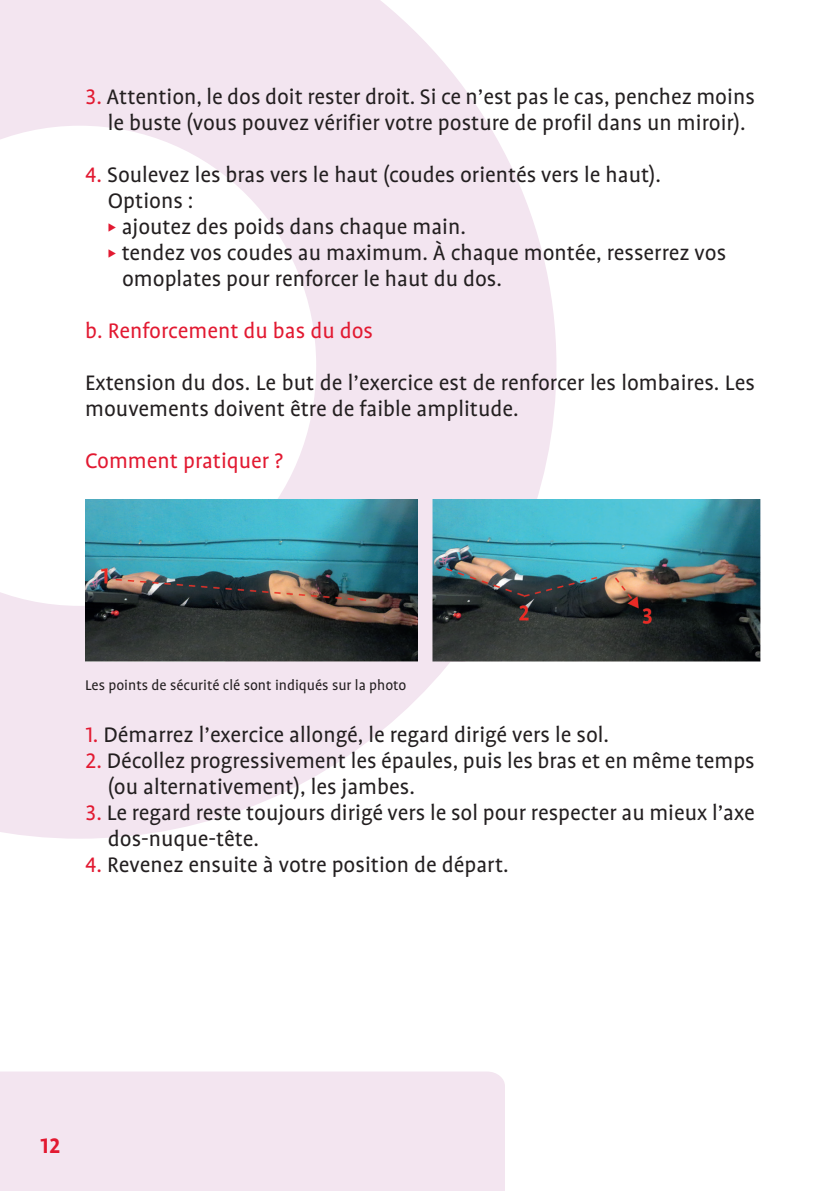
<style>
.page{position:relative;width:840px;height:1191px;background:#fff}
.page>*{position:absolute;margin:0;border:0;box-sizing:border-box;transform-origin:0 0}
.t1{font:24px/26px "Profile OT";color:#231f20}
.t2{font:24px "Profile OT";color:#e21931}
.t3{font:700 24px "Profile OT";color:#e21931}
.t4{font:16px "Profile OT";color:#231f20}
.s1{color:#e21931}
</style>
<div class="page">
<svg style="left:0;top:0;width:556px;height:838px;fill:#f3e5f0"></svg>
<div style="left:0;top:1071px;width:504px;height:120px;background:#f3e5f0"></div>
<img style="left:85px;top:499px;width:332px;height:162px">
<img style="left:432px;top:499px;width:328px;height:162px">
<p class="t1" style="left:85px;top:84px;width:670px;text-align:center"><span class="s1">3.</span> Attention, le dos doit rester droit. Si ce n’est pas le cas, penchez moins le buste (vous pouvez vérifier votre posture de profil dans un miroir).</p>
<p class="t1" style="left:108px;top:162px;width:554px;text-indent:-23px"><span class="s1">4.</span> Soulevez les bras vers le haut (coudes orientés vers le haut).<br>Options :</p>
<p class="t1" style="left:108px;top:214px;width:359px"><span class="s1">◆</span> ajoutez des poids dans chaque main.</p>
<p class="t1" style="left:122px;top:240px;width:605px;text-indent:-14px"><span class="s1">◆</span> tendez vos coudes au maximum. À chaque montée, resserrez vos omoplates pour renforcer le haut du dos.</p>
<p class="t2" style="left:85px;top:317px;width:289px">b. Renforcement du bas du dos</p>
<p class="t1" style="left:85px;top:370px;width:670px">Extension du dos. Le but de l’exercice est de renforcer les lombaires. Les mouvements doivent être de faible amplitude.</p>
<p class="t2" style="left:85px;top:447px;width:199px">Comment pratiquer ?</p>
<p class="t4" style="left:85px;top:676px;width:322px">Les points de sécurité clé sont indiqués sur la photo</p>
<p class="t1" style="left:85px;top:722px;width:525px"><span class="s1">1.</span> Démarrez l’exercice allongé, le regard dirigé vers le sol.</p>
<p class="t1" style="left:108px;top:748px;width:648px;text-indent:-23px"><span class="s1">2.</span> Décollez progressivement les épaules, puis les bras et en même temps (ou alternativement), les jambes.</p>
<p class="t1" style="left:108px;top:800px;width:648px;text-indent:-23px"><span class="s1">3.</span> Le regard reste toujours dirigé vers le sol pour respecter au mieux l’axe dos-nuque-tête.</p>
<p class="t1" style="left:85px;top:852px;width:425px"><span class="s1">4.</span> Revenez ensuite à votre position de départ.</p>
<p class="t3" style="left:40px;top:1132px;width:22px">12</p>
</div>
